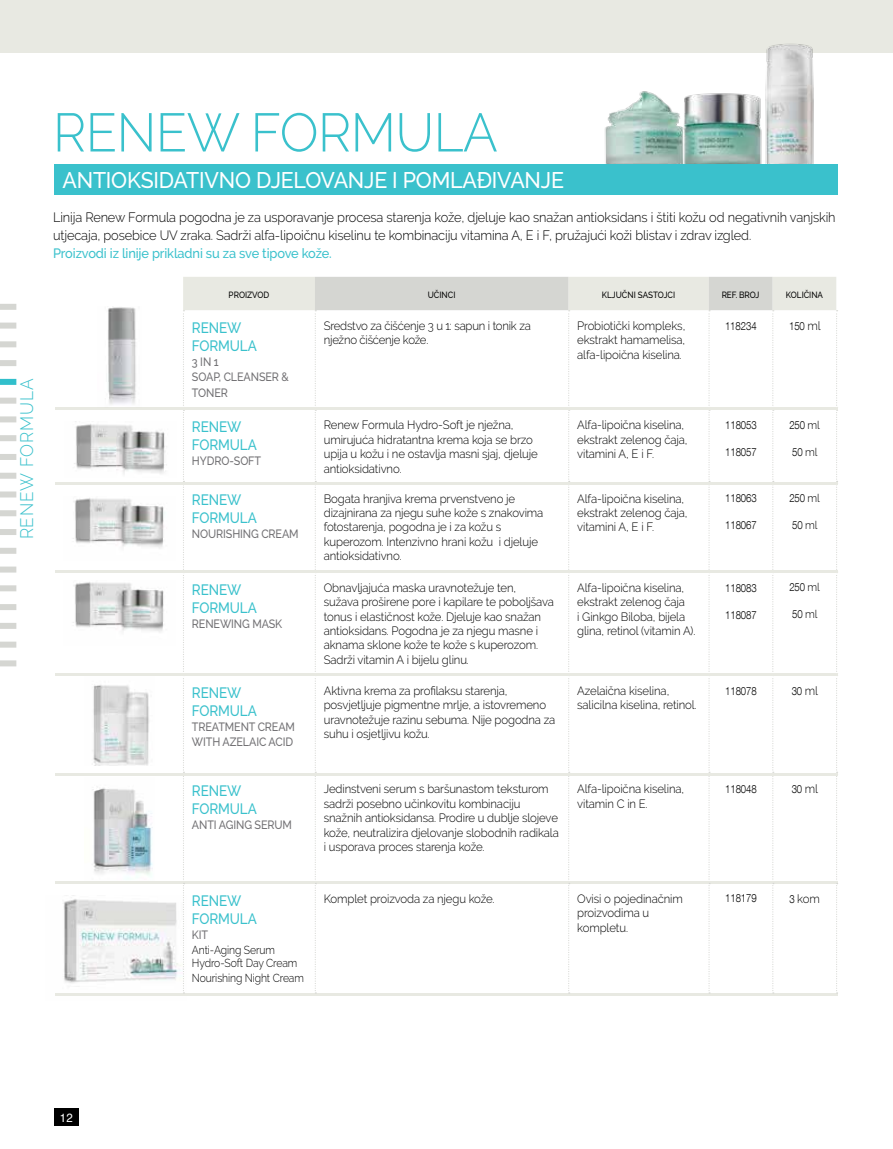
<style>
.page{position:relative;width:893px;height:1149px;background:#fff}
.page>*{position:absolute;margin:0;border:0;box-sizing:border-box;transform-origin:0 0}
.t1{font:300 54px "Raleway";letter-spacing:-.01em;color:#3ac1cc;scale:.95 1}
.t2{font:500 22.5px "Raleway";letter-spacing:-.01em;color:#fff;scale:.95 1}
.t3{font:300 18px "Raleway";letter-spacing:.05em;color:#3ac1cc;scale:.95 1}
.t4{font:500 15px/18px "Raleway";letter-spacing:-.01em;color:#3ac1cc;scale:.9 1}
.t5{font:300 13.5px/18px "Raleway";letter-spacing:-.01em;color:#000;scale:.95 1}
.t6{font:500 13.5px "Raleway";letter-spacing:-.01em;color:#3ac1cc;scale:.95 1}
.t7{font:300 12px/14.4px "Raleway";letter-spacing:-.01em;color:#000;scale:.95 1}
.t8{font:500 12px/15px "Raleway";letter-spacing:-.01em;color:#717073;scale:.9 1}
.t9{font:12px "Helvetica";color:#fff;scale:.95 1}
.t10{font:300 11.55px/13.5px "Raleway";letter-spacing:-.01em;color:#000;scale:.9 1}
.t11{font:300 11.25px "Helvetica Neue LT Com";letter-spacing:-.01em;color:#000;scale:.85 1}
.t12{font:500 9px "Raleway";color:#000;scale:.9 1}
.s1{font-family:"Raleway";font-size:12px}
.s2{font-family:"Raleway"}
.s3{font-family:"Helvetica Neue LT Com";font-size:11.25px}
</style>
<div class="page">
<div style="left:54px;top:1108px;width:24px;height:17px;background:#000"></div>
<div style="left:0;top:0;width:893px;height:52px;background:#e8e9e2"></div>
<div style="left:0;top:472px;width:16px;height:6px;background:#d5d6d2"></div>
<div style="left:0;top:304px;width:16px;height:6px;background:#d5d6d2"></div>
<div style="left:0;top:491px;width:16px;height:6px;background:#d5d6d2"></div>
<div style="left:0;top:322px;width:16px;height:6px;background:#d5d6d2"></div>
<div style="left:0;top:510px;width:16px;height:6px;background:#d5d6d2"></div>
<div style="left:0;top:341px;width:16px;height:6px;background:#d5d6d2"></div>
<div style="left:0;top:529px;width:16px;height:6px;background:#d5d6d2"></div>
<div style="left:0;top:360px;width:16px;height:6px;background:#d5d6d2"></div>
<div style="left:0;top:547px;width:16px;height:6px;background:#d5d6d2"></div>
<div style="left:0;top:379px;width:16px;height:6px;background:#31bfcb"></div>
<div style="left:0;top:566px;width:16px;height:6px;background:#d5d6d2"></div>
<div style="left:0;top:397px;width:16px;height:6px;background:#d5d6d2"></div>
<div style="left:0;top:585px;width:16px;height:6px;background:#d5d6d2"></div>
<div style="left:0;top:416px;width:16px;height:6px;background:#d5d6d2"></div>
<div style="left:0;top:604px;width:16px;height:6px;background:#d5d6d2"></div>
<div style="left:0;top:435px;width:16px;height:6px;background:#d5d6d2"></div>
<div style="left:0;top:622px;width:16px;height:6px;background:#d5d6d2"></div>
<div style="left:0;top:454px;width:16px;height:6px;background:#d5d6d2"></div>
<img style="left:583px;top:43px;width:233px;height:121px">
<div style="left:54px;top:164px;width:784px;height:31px;background:#3ac1cc"></div>
<img style="left:73px;top:498px;width:91px;height:50px">
<img style="left:73px;top:582px;width:91px;height:50px">
<img style="left:74px;top:424px;width:93px;height:50px">
<img style="left:93px;top:685px;width:56px;height:80px">
<img style="left:92px;top:788px;width:61px;height:88px">
<hr style="left:55px;top:407px;width:782px;height:3px;background:#e8e9e2">
<hr style="left:55px;top:481px;width:782px;height:3px;background:#e8e9e2">
<hr style="left:55px;top:569px;width:782px;height:3px;background:#e8e9e2">
<hr style="left:55px;top:772px;width:782px;height:3px;background:#e8e9e2">
<hr style="left:55px;top:881px;width:782px;height:3px;background:#e8e9e2">
<img style="left:55px;top:895px;width:131px;height:101px">
<hr style="left:55px;top:992px;width:782px;height:3px;background:#e8e9e2">
<svg style="left:183px;top:277px;width:655px;height:716px"></svg>
<img style="left:108px;top:307px;width:28px;height:97px">
<hr style="left:55px;top:673px;width:782px;height:3px;background:#e8e9e2">
<div style="left:0;top:641px;width:16px;height:6px;background:#d5d6d2"></div>
<div style="left:0;top:660px;width:16px;height:6px;background:#d5d6d2"></div>
<h3 class="t3" style="left:16px;top:539px;width:170px;rotate:-90deg">RENEW FORMULA</h3>
<h1 class="t1" style="left:53px;top:101px;width:470px">RENEW FORMULA</h1>
<h2 class="t2" style="left:63px;top:167px;width:529px">ANTIOKSIDATIVNO DJELOVANJE I POMLAĐIVANJE</h2>
<p class="t5" style="left:53px;top:208px;width:825px">Linija Renew Formula pogodna je za usporavanje procesa starenja kože, djeluje kao snažan antioksidans i štiti kožu od negativnih vanjskih utjecaja, posebice UV zraka. Sadrži alfa-lipoičnu kiselinu te kombinaciju vitamina A, E i F, pružajući koži blistav i zdrav izgled.</p>
<p class="t6" style="left:53px;top:246px;width:295px">Proizvodi iz linije prikladni su za sve tipove kože.</p>
<p class="t12" style="left:229px;top:289px;width:47px">PROIZVOD</p>
<p class="t12" style="left:428px;top:289px;width:32px">UČINCI</p>
<p class="t12" style="left:602px;top:289px;width:83px">KLJUČNI SASTOJCI</p>
<p class="t12" style="left:722px;top:289px;width:43px">REF. BROJ</p>
<p class="t12" style="left:786px;top:289px;width:43px">KOLIČINA</p>
<p class="t4" style="left:192px;top:318px;width:74px">RENEW<br>FORMULA</p>
<p class="t8" style="left:192px;top:354px;width:109px">3IN1<br>SOAP, CLEANSER &amp;</p>
<p class="t8" style="left:192px;top:385px;width:41px">TONER</p>
<p class="t4" style="left:192px;top:418px;width:74px">RENEW<br>FORMULA</p>
<p class="t8" style="left:192px;top:453px;width:78px">HYDRO-SOFT</p>
<p class="t4" style="left:192px;top:491px;width:74px">RENEW<br>FORMULA</p>
<p class="t8" style="left:192px;top:526px;width:120px">NOURISHING CREAM</p>
<p class="t4" style="left:192px;top:580px;width:74px">RENEW<br>FORMULA</p>
<p class="t8" style="left:192px;top:615px;width:102px">RENEWING MASK</p>
<p class="t4" style="left:192px;top:683px;width:74px">RENEW<br>FORMULA</p>
<p class="t8" style="left:192px;top:718px;width:116px">TREATMENT CREAM<br>WITH AZELAIC ACID</p>
<p class="t4" style="left:192px;top:781px;width:74px">RENEW<br>FORMULA</p>
<p class="t8" style="left:192px;top:817px;width:113px">ANTI AGING SERUM</p>
<p class="t4" style="left:192px;top:890px;width:74px">RENEW<br>FORMULA</p>
<p class="t8" style="left:192px;top:926px;width:20px">KIT</p>
<p class="t10" style="left:192px;top:942px;width:119px">Anti-Aging Serum<br>Hydro-Soft Day Cream</p>
<p class="t10" style="left:192px;top:970px;width:126px">Nourishing Night Cream</p>
<p class="t7" style="left:324px;top:319px;width:219px;line-height:13.5px">Sredstvo za čišćenje 3 u 1: sapun i tonik za nježno čišćenje kože.</p>
<p class="t7" style="left:577px;top:318px;width:115px;text-align:justify">Probiotički kompleks, ekstrakt hamamelisa, alfa-lipoična kiselina.</p>
<p class="t11" style="left:725px;top:319px;width:39px">118234</p>
<p class="t11" style="left:789px;top:319px;width:39px">150 <span class="s1">ml</span></p>
<p class="t7" style="left:324px;top:418px;width:227px">Renew Formula Hydro-Soft je nježna, umirujuća hidratantna krema koja se brzo upija u kožu i ne ostavlja masni sjaj, djeluje antioksidativno.</p>
<p class="t7" style="left:577px;top:418px;width:118px">Alfa-lipoična kiselina, ekstrakt zelenog čaja, vitamini A, E i F.</p>
<p class="t11" style="left:725px;top:418px;width:38px">118053</p>
<p class="t11" style="left:725px;top:445px;width:38px">118057</p>
<p class="t7" style="left:324px;top:491px;width:233px">Bogata hranjiva krema prvenstveno je dizajnirana za njegu suhe kože s znakovima fotostarenja, pogodna je i za kožu s kuperozom. Intenzivno hrani kožu i djeluje antioksidativno.</p>
<p class="t7" style="left:577px;top:491px;width:118px">Alfa-lipoična kiselina, ekstrakt zelenog čaja, vitamini A, E i F.</p>
<p class="t11" style="left:725px;top:491px;width:38px">118063</p>
<p class="t11" style="left:725px;top:518px;width:38px">118067</p>
<p class="t7" style="left:324px;top:580px;width:244px">Obnavljajuća maska uravnotežuje ten, sužava proširene pore i kapilare te poboljšava tonus i elastičnost kože. Djeluje kao snažan antioksidans. Pogodna je za njegu masne i aknama sklone kože te kože s kuperozom.<br>Sadrži vitamin A i bijelu glinu.</p>
<p class="t7" style="left:577px;top:580px;width:126px">Alfa-lipoična kiselina, ekstrakt zelenog čaja<br>i Ginkgo Biloba, bijela glina, retinol (vitamin A).</p>
<p class="t11" style="left:725px;top:580px;width:38px">118083</p>
<p class="t11" style="left:725px;top:607px;width:38px">118087</p>
<p class="t11" style="left:789px;top:417px;width:38px">250 <span class="s2">ml</span></p>
<p class="t11" style="left:792px;top:444px;width:31px">50 <span class="s2">ml</span></p>
<p class="t11" style="left:789px;top:491px;width:38px">250 <span class="s2">ml</span></p>
<p class="t11" style="left:792px;top:518px;width:31px">50 <span class="s2">ml</span></p>
<p class="t11" style="left:789px;top:580px;width:38px">250 <span class="s2">ml</span></p>
<p class="t11" style="left:792px;top:607px;width:31px">50 <span class="s2">ml</span></p>
<p class="t7" style="left:324px;top:683px;width:245px">Aktivna krema za profilaksu starenja, posvjetljuje pigmentne mrlje, a istovremeno uravnotežuje razinu sebuma. Nije pogodna za suhu i osjetljivu kožu.</p>
<p class="t7" style="left:577px;top:683px;width:127px">Azelaična kiselina, salicilna kiselina, retinol.</p>
<p class="t11" style="left:725px;top:683px;width:38px">118078</p>
<p class="t11" style="left:792px;top:683px;width:32px">30 <span class="s1">ml</span></p>
<p class="t7" style="left:324px;top:781px;width:249px">Jedinstveni serum s baršunastom teksturom sadrži posebno učinkovitu kombinaciju snažnih antioksidansa. Prodire u dublje slojeve kože, neutralizira djelovanje slobodnih radikala i usporava proces starenja kože.</p>
<p class="t7" style="left:577px;top:781px;width:114px">Alfa-lipoična kiselina, vitamin C in E.</p>
<p class="t11" style="left:725px;top:782px;width:38px">118048</p>
<p class="t11" style="left:792px;top:782px;width:32px">30 <span class="s1">ml</span></p>
<p class="t7" style="left:324px;top:890px;width:181px">Komplet proizvoda za njegu kože.</p>
<p class="t7" style="left:577px;top:890px;width:113px">Ovisi o pojedinačnim proizvodima u kompletu.</p>
<p class="t11" style="left:725px;top:891px;width:38px">118179</p>
<p class="t7" style="left:789px;top:890px;width:33px"><span class="s3">3</span> kom</p>
<p class="t9" style="left:60px;top:1108px;width:15px">12</p>
</div>
